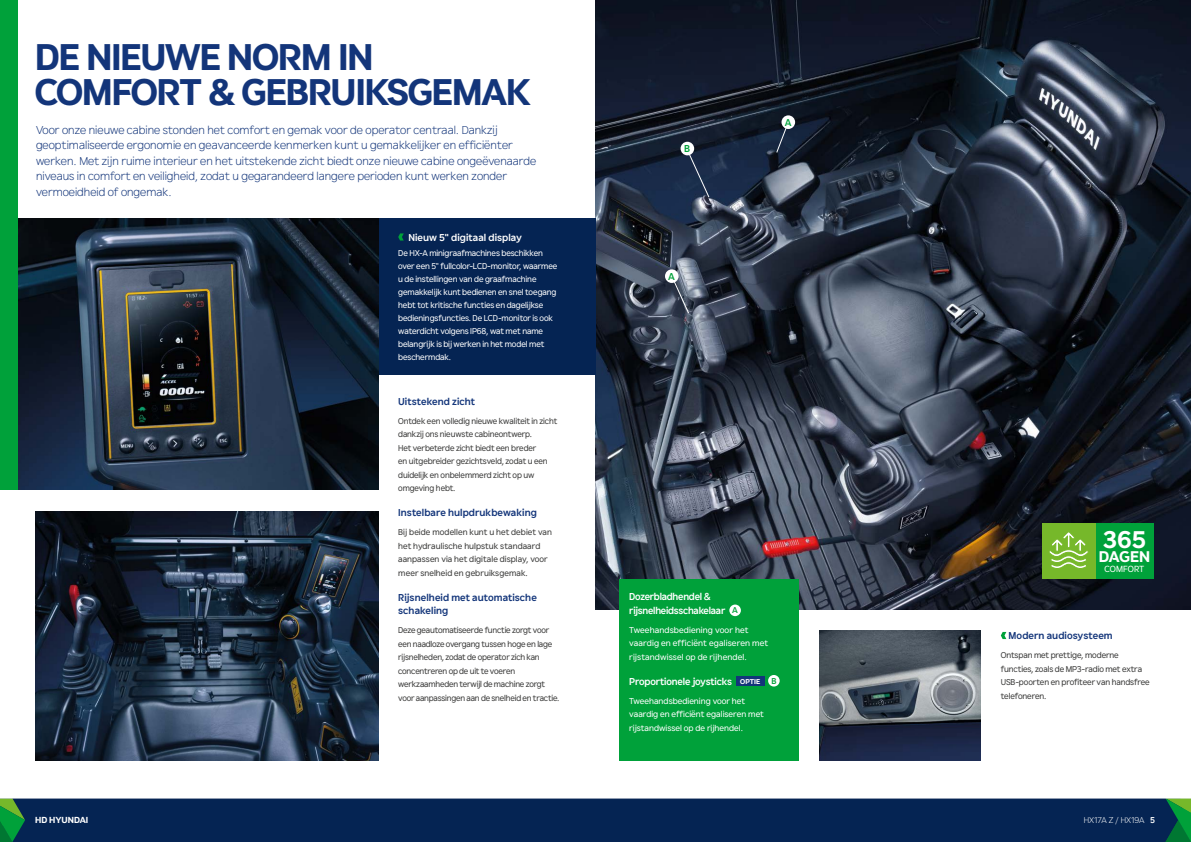
<style>
.page{position:relative;width:1191px;height:842px;background:#fff}
.page>*{position:absolute;margin:0;border:0;box-sizing:border-box;transform-origin:0 0}
.t1{font:36px/35px "HD Hyundai Gothic Euro Lg Bd";letter-spacing:-.025em;color:#13357a}
.t2{font:23.4px "HD Hyundai Gothic Euro Lg Bd";color:#fff}
.t3{font:15px "HD Hyundai Gothic Euro Lg Bd";letter-spacing:-.005em;color:#fff}
.t4{font:300 11.5px/15.5px "HD Hyundai Gothic Euro";color:#13357a}
.t5{font:700 10px/13.5px "HD Hyundai Gothic Euro";letter-spacing:.005em;color:#13357a}
.t6{font:700 10px/13.5px "HD Hyundai Gothic Euro";letter-spacing:-.025em;color:#fff}
.t7{font:700 10px "HD Hyundai Gothic Euro";letter-spacing:.005em;color:#fff}
.t8{font:700 10px "HD Hyundai Gothic Euro";color:#00a13a}
.t9{font:8.9px "HD Hyundai Gothic Euro";color:#fff}
.t10{font:8.5px/13.5px "HD Hyundai Gothic Euro";letter-spacing:-.015em;color:#3c3c3b}
.t11{font:8.5px/13px "HD Hyundai Gothic Euro";letter-spacing:-.015em;color:#fff}
.t12{font:8.5px/13.5px "HD Hyundai Gothic Euro";letter-spacing:.005em;color:#3c3c3b}
.t13{font:8.5px/13.5px "HD Hyundai Gothic Euro";letter-spacing:.01em;color:#fff}
.t14{font:300 8.5px "HD Hyundai Gothic Euro";color:#fff}
.t15{font:8.5px "HD Hyundai Gothic Euro Lg Bd";color:#fff}
.t16{font:700 8.5px "HD Hyundai Gothic Euro";color:#00a13a}
.s1{font-family:"HD Hyundai Gothic Euro Lg Bd";font-weight:400;font-size:6.8px}
.s2{font-weight:700}
</style>
<div class="page">
<img style="left:595px;top:0;width:596px;height:609px">
<div style="left:0;top:218px;width:595px;height:157px;background:#052453"></div>
<div style="left:619px;top:579px;width:180px;height:181px;background:#00a13a"></div>
<div style="left:736px;top:676px;width:28px;height:9px;background:#13357a"></div>
<svg style="left:398px;top:233px;width:6px;height:8px"></svg>
<img style="left:17px;top:218px;width:361px;height:271px">
<img style="left:819px;top:630px;width:162px;height:130px">
<img style="left:35px;top:511px;width:343px;height:249px">
<div style="left:0;top:0;width:17px;height:489px;background:#00a13a"></div>
<svg style="left:1000px;top:632px;width:6px;height:7px"></svg>
<div style="left:1095px;top:524px;width:59px;height:55px;background:#00a13a"></div>
<div style="left:1041px;top:524px;width:54px;height:55px;background:#76b82a"></div>
<div style="left:729px;top:604px;width:12px;height:12px;background:#fff;border-radius:50%"></div>
<div style="left:768px;top:675px;width:11px;height:11px;background:#fff;border-radius:50%"></div>
<svg style="left:688px;top:153px;width:21px;height:45px"></svg>
<svg style="left:671px;top:275px;width:18px;height:39px"></svg>
<svg style="left:776px;top:122px;width:13px;height:31px"></svg>
<div style="left:680px;top:142px;width:14px;height:13px;background:#fff;border-radius:50%"></div>
<div style="left:665px;top:269px;width:13px;height:14px;background:#fff;border-radius:50%"></div>
<div style="left:781px;top:115px;width:14px;height:14px;background:#fff;border-radius:50%"></div>
<svg style="left:1049px;top:532px;width:39px;height:37px"></svg>
<div style="left:0;top:798px;width:1191px;height:44px;background:#052453"></div>
<svg style="left:1165px;top:799px;width:26px;height:43px"></svg>
<svg style="left:0;top:799px;width:25px;height:43px"></svg>
<hr style="left:0;top:798px;width:1191px;height:1px;background:#fff">
<h1 class="t1" style="left:35px;top:39px;width:496px">DE NIEUWE NORM IN<br>COMFORT &amp; GEBRUIKSGEMAK</h1>
<p class="t4" style="left:36px;top:122px;width:502px">Voor onze nieuwe cabine stonden het comfort en gemak voor de operator centraal. Dankzij geoptimaliseerde ergonomie en geavanceerde kenmerken kunt u gemakkelijker en efficiënter werken. Met zijn ruime interieur en het uitstekende zicht biedt onze nieuwe cabine ongeëvenaarde niveaus in comfort en veiligheid, zodat u gegarandeerd langere perioden kunt werken zonder vermoeidheid of ongemak.</p>
<p class="t7" style="left:408px;top:230px;width:115px">Nieuw 5" digitaal display</p>
<p class="t11" style="left:398px;top:247px;width:161px">De HX-A minigraafmachines beschikken over een 5" fullcolor-LCD-monitor, waarmee u de instellingen van de graafmachine gemakkelijk kunt bedienen en snel toegang hebt tot kritische functies en dagelijkse bedieningsfuncties. De LCD-monitor is ook waterdicht volgens IP68, wat met name belangrijk is bij werken in het model met beschermdak.</p>
<p class="t5" style="left:398px;top:394px;width:78px">Uitstekend zicht</p>
<p class="t10" style="left:398px;top:414px;width:161px">Ontdek een volledig nieuwe kwaliteit in zicht dankzij ons nieuwste cabineontwerp.<br>Het verbeterde zicht biedt een breder<br>en uitgebreider gezichtsveld, zodat u een duidelijk en onbelemmerd zicht op uw omgeving hebt.</p>
<p class="t5" style="left:398px;top:506px;width:140px">Instelbare hulpdrukbewaking</p>
<p class="t12" style="left:398px;top:526px;width:155px">Bij beide modellen kunt u het debiet van het hydraulische hulpstuk standaard aanpassen via het digitale display, voor meer snelheid en gebruiksgemak.</p>
<p class="t5" style="left:398px;top:590px;width:140px">Rijsnelheid met automatische schakeling</p>
<p class="t10" style="left:398px;top:624px;width:163px">Deze geautomatiseerde functie zorgt voor een naadloze overgang tussen hoge en lage rijsnelheden, zodat de operator zich kan concentreren op de uit te voeren werkzaamheden terwijl de machine zorgt voor aanpassingen aan de snelheid en tractie.</p>
<p class="t8" style="left:684px;top:142px;width:8px">B</p>
<p class="t8" style="left:668px;top:269px;width:8px">A</p>
<p class="t8" style="left:785px;top:115px;width:8px">A</p>
<p class="t6" style="left:629px;top:590px;width:97px">Dozerbladhendel &amp; rijsnelheidsschakelaar</p>
<p class="t13" style="left:629px;top:623px;width:140px">Tweehandsbediening voor het vaardig en efficiënt egaliseren met rijstandwissel op de rijhendel.</p>
<p class="t6" style="left:629px;top:674px;width:132px">Proportionele joysticks <span class="s1">OPTIE</span></p>
<p class="t11" style="left:629px;top:694px;width:136px;line-height:13.5px">Tweehandsbediening voor het vaardig en efficiënt egaliseren met rijstandwissel op de rijhendel.</p>
<p class="t16" style="left:732px;top:604px;width:7px">A</p>
<p class="t16" style="left:771px;top:675px;width:7px">B</p>
<h2 class="t2" style="left:1103px;top:523px;width:45px">365</h2>
<h3 class="t3" style="left:1099px;top:546px;width:53px">DAGEN</h3>
<p class="t9" style="left:1104px;top:563px;width:41px">COMFORT</p>
<p class="t5" style="left:1008px;top:629px;width:106px">Modern audiosysteem</p>
<p class="t10" style="left:1000px;top:648px;width:151px">Ontspan met prettige, moderne functies, zoals de MP3-radio met extra<br>USB-poorten en profiteer van handsfree telefoneren.</p>
<p class="t15" style="left:35px;top:814px;width:54px">HD HYUNDAI</p>
<p class="t14" style="left:1083px;top:815px;width:73px">HX17A Z / HX19A <span class="s2">5</span></p>
</div>
